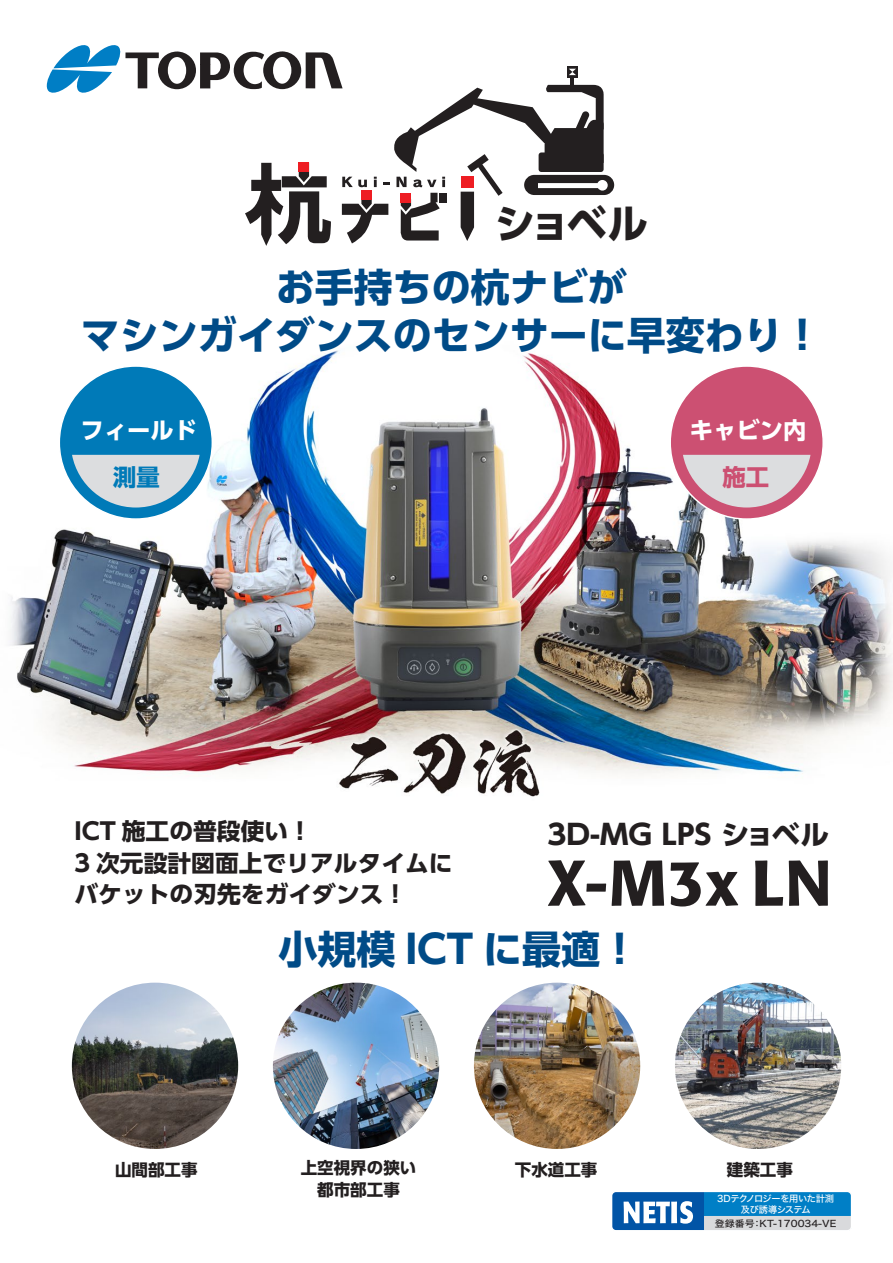
<style>
.page{position:relative;width:893px;height:1263px;background:#fff}
.page>*{position:absolute;margin:0;border:0;box-sizing:border-box;transform-origin:0 0}
.t1{font:500 63.75px "Formata Pro";color:#231f20}
.t2{font:700 40.8px "UD Shin Go Pro";color:#231f20}
.t3{font:700 39px/48px "UD Shin Go Pro";color:#004b87;text-align:center}
.t4{font:700 27.6px "UD Shin Go Pro";color:#231f20;scale:1.04 1}
.t5{font:700 23.25px/31.8px "UD Shin Go Pro";color:#231f20}
.t6{font:700 23.25px "UD Shin Go Pro";color:#fff}
.t7{font:700 23.25px "UD Shin Go Pro";color:#007ab8}
.t8{font:700 23.25px "UD Shin Go Pro";color:#cc5072}
.t9{font:700 16.5px "UD Shin Go Pro";color:#231f20}
.t10{font:9.15px/11.1px "Hira Kaku Std N W5";letter-spacing:-.045em;color:#fff;text-align:center}
.t11{font:9.15px "Hira Kaku Std N W5";color:#231f20;scale:1.08 1}
</style>
<div class="page">
<img style="left:10px;top:350px;width:883px;height:447px">
<div style="left:59px;top:366px;width:153px;height:153px;background:#007ab8;border-radius:50%"></div>
<svg style="left:72px;top:455px;width:128px;height:52px"></svg>
<div style="left:670px;top:366px;width:153px;height:153px;background:#cc5072;border-radius:50%"></div>
<svg style="left:683px;top:455px;width:127px;height:52px"></svg>
<img style="left:72px;top:983px;width:166px;height:166px;border-radius:83px">
<img style="left:273px;top:983px;width:166px;height:166px;border-radius:83px">
<img style="left:474px;top:983px;width:166px;height:166px;border-radius:83px">
<img style="left:675px;top:983px;width:166px;height:166px;border-radius:83px">
<div style="left:524px;top:175px;width:90px;height:20px;background:#231f20;border-radius:10px"></div>
<svg style="left:46px;top:45px;width:562px;height:201px"></svg>
<div style="left:612px;top:1191px;width:240px;height:40px;background:#0154a6;border-radius:4px"></div>
<svg style="left:624px;top:1201px;width:69px;height:22px"></svg>
<svg style="left:704px;top:1193px;width:145px;height:35px;background:#4a9ecd"></svg>
<div style="left:611px;top:1190px;width:241px;height:41px;border:2px solid #fff;border-radius:4px"></div>
<h2 class="t2" style="left:495px;top:190px;width:155px">ショベル</h2>
<h3 class="t3" style="left:81px;top:263px;width:743px">お手持ちの杭ナビが<br>マシンガイダンスのセンサーに早変わり！</h3>
<p class="t6" style="left:690px;top:411px;width:118px">キャビン内</p>
<p class="t6" style="left:81px;top:411px;width:118px">フィールド</p>
<p class="t7" style="left:113px;top:458px;width:48px">測量</p>
<p class="t8" style="left:723px;top:458px;width:48px">施工</p>
<p class="t5" style="left:75px;top:814px;width:380px">ICT 施工の普段使い！<br>3 次元設計図面上でリアルタイムにバケットの刃先をガイダンス！</p>
<p class="t4" style="left:547px;top:812px;width:272px">3D-MG LPS ショベル</p>
<h1 class="t1" style="left:547px;top:842px;width:286px">X-M3x LN</h1>
<h3 class="t3" style="left:279px;top:924px;width:362px">小規模 ICT に最適！</h3>
<p class="t9" style="left:301px;top:1155px;width:117px">上空視界の狭い</p>
<p class="t9" style="left:515px;top:1156px;width:84px">下水道工事</p>
<p class="t9" style="left:317px;top:1176px;width:84px">都市部工事</p>
<p class="t9" style="left:115px;top:1156px;width:84px">山間部工事</p>
<p class="t9" style="left:727px;top:1156px;width:68px">建築工事</p>
<p class="t10" style="left:717px;top:1193px;width:119px">3Dテクノロジーを用いた計測及び誘導システム</p>
<p class="t11" style="left:715px;top:1217px;width:114px">登録番号：KT-170034-VE</p>
</div>
